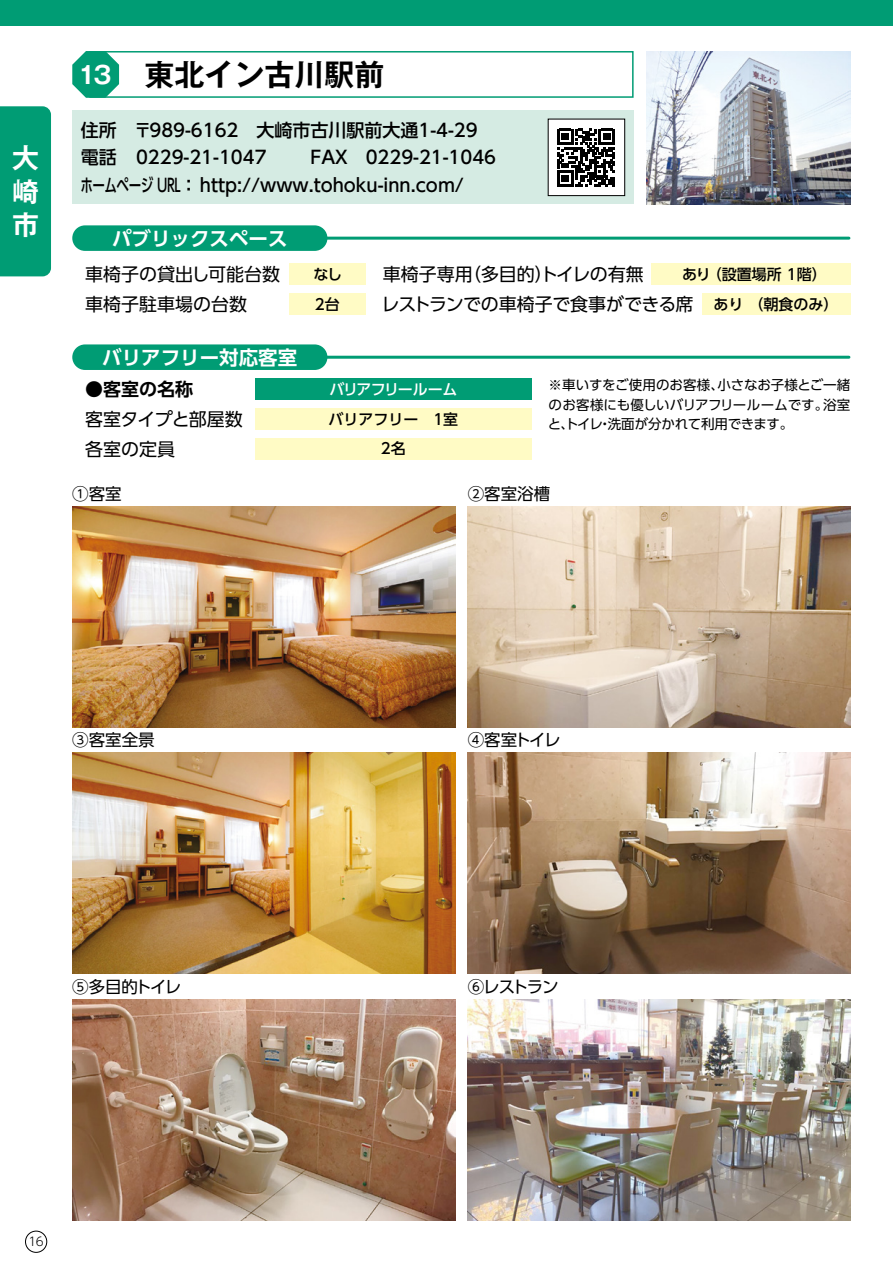
<style>
.page{position:relative;width:893px;height:1263px;background:#fff}
.page>*{position:absolute;margin:0;border:0;box-sizing:border-box;transform-origin:0 0}
.t1{font:700 30px "Gothic MB101 Pro De";color:#000}
.t2{font:700 27px/33.8px "Gothic MB101 Pro De";color:#fff;text-align:justify}
.t3{font:700 24px "Gothic MB101 Pro De";color:#fff}
.t4{font:700 19.5px "UD Shin Go Pro De";color:#fff}
.t5{font:500 18px/27.6px "UD Shin Go Pro";color:#000}
.t6{font:18px/29.7px "UD Shin Go Pro";color:#000}
.t7{font:700 18px "UD Shin Go Pro De";letter-spacing:.005em;color:#000}
.t8{font:16.5px "UD Shin Go Pro";letter-spacing:-.005em;color:#000}
.t9{font:16.5px "UD Shin Go Pro";letter-spacing:-.05em;color:#000}
.t10{font:500 15px/29.7px "UD Shin Go Pro";color:#000;text-align:center}
.t11{font:500 15px "UD Shin Go Pro";letter-spacing:-.07em;color:#fff}
.t12{font:13.5px/19.5px "UD Shin Go Pro";letter-spacing:-.01em;color:#000;text-align:justify}
.t13{font:300 12px "UD Shin Go Pro";color:#000}
</style>
<div class="page">
<div style="left:25px;top:1231px;width:22px;height:22px;border:1px solid #000;border-radius:50%"></div>
<div style="left:89px;top:51px;width:545px;height:47px;border:2px solid #009c74"></div>
<svg style="left:72px;top:51px;width:47px;height:47px;background:#29ab8a"></svg>
<div style="left:72px;top:111px;width:562px;height:93px;background:#d5ebe3"></div>
<hr style="left:241px;top:237px;width:608px;height:3px;background:#009c74">
<div style="left:72px;top:225px;width:255px;height:26px;background:#009c74;border-radius:13px"></div>
<hr style="left:241px;top:356px;width:608px;height:3px;background:#009c74">
<div style="left:72px;top:344px;width:255px;height:26px;background:#009c74;border-radius:13px"></div>
<div style="left:289px;top:264px;width:77px;height:21px;background:#fffbc5"></div>
<div style="left:651px;top:264px;width:199px;height:21px;background:#fffbc5"></div>
<div style="left:289px;top:293px;width:77px;height:22px;background:#fffbc5"></div>
<div style="left:702px;top:293px;width:148px;height:22px;background:#fffbc5"></div>
<div style="left:0;top:106px;width:51px;height:170px;background:#009c74"></div>
<div style="left:548px;top:119px;width:77px;height:77px;background:#fff;border:1px solid #000"></div>
<div style="left:255px;top:408px;width:276px;height:21px;background:#fffbc5"></div>
<div style="left:255px;top:438px;width:276px;height:21px;background:#fffbc5"></div>
<div style="left:0;top:0;width:893px;height:26px;background:#009c74"></div>
<img style="left:646px;top:51px;width:204px;height:153px">
<img style="left:72px;top:999px;width:383px;height:221px">
<img style="left:72px;top:753px;width:383px;height:221px">
<img style="left:72px;top:506px;width:383px;height:221px">
<img style="left:468px;top:999px;width:382px;height:221px">
<img style="left:468px;top:753px;width:382px;height:221px">
<img style="left:468px;top:506px;width:382px;height:221px">
<svg style="left:557px;top:129px;width:58px;height:58px"></svg>
<div style="left:255px;top:378px;width:276px;height:22px;background:#009c74"></div>
<h2 class="t2" style="left:12px;top:137px;width:28px">大崎市</h2>
<h1 class="t1" style="left:145px;top:49px;width:241px">東北イン古川駅前</h1>
<p class="t5" style="left:134px;top:115px;width:345px">〒989-6162　大崎市古川駅前大通1-4-29<br>0229-21-1047</p>
<h3 class="t3" style="left:78px;top:54px;width:35px">13</h3>
<p class="t5" style="left:81px;top:115px;width:37px">住所電話</p>
<p class="t5" style="left:366px;top:143px;width:132px">0229-21-1046</p>
<p class="t5" style="left:80px;top:143px;width:385px;text-indent:230px">FAX<br>ホームページ URL ：http://www.tohoku-inn.com/</p>
<p class="t4" style="left:112px;top:222px;width:177px">パブリックスペース</p>
<p class="t6" style="left:85px;top:259px;width:197px">車椅子の貸出し可能台数</p>
<p class="t6" style="left:383px;top:259px;width:263px">車椅子専用（多目的）トイレの有無</p>
<p class="t6" style="left:85px;top:289px;width:164px">車椅子駐車場の台数</p>
<p class="t6" style="left:382px;top:289px;width:314px">レストランでの車椅子で食事ができる席</p>
<p class="t10" style="left:682px;top:259px;width:146px">あり （設置場所 1階）</p>
<p class="t10" style="left:313px;top:259px;width:30px">なし</p>
<p class="t10" style="left:315px;top:289px;width:26px">2台</p>
<p class="t10" style="left:713px;top:289px;width:126px">あり （朝食のみ）</p>
<p class="t4" style="left:102px;top:341px;width:196px">バリアフリー対応客室</p>
<p class="t7" style="left:85px;top:374px;width:110px">●客室の名称</p>
<p class="t6" style="left:85px;top:403px;width:159px">客室タイプと部屋数各室の定員</p>
<p class="t8" style="left:72px;top:480px;width:51px">①客室</p>
<p class="t11" style="left:329px;top:377px;width:130px">バリアフリールーム</p>
<p class="t12" style="left:548px;top:375px;width:304px">※車いすをご使用のお客様、小さなお子様とご一緒のお客様にも優しいバリアフリールームです。浴室と、トイレ・洗面が分かれて利用できます。</p>
<p class="t10" style="left:328px;top:404px;width:131px">バリアフリー　1室<br>2名</p>
<p class="t8" style="left:468px;top:480px;width:84px">②客室浴槽</p>
<p class="t8" style="left:72px;top:726px;width:84px">③客室全景</p>
<p class="t9" style="left:72px;top:973px;width:111px">⑤多目的トイレ</p>
<p class="t8" style="left:468px;top:726px;width:94px">④客室トイレ</p>
<p class="t8" style="left:468px;top:973px;width:92px">⑥レストラン</p>
<p class="t13" style="left:29px;top:1232px;width:17px">16</p>
</div>
